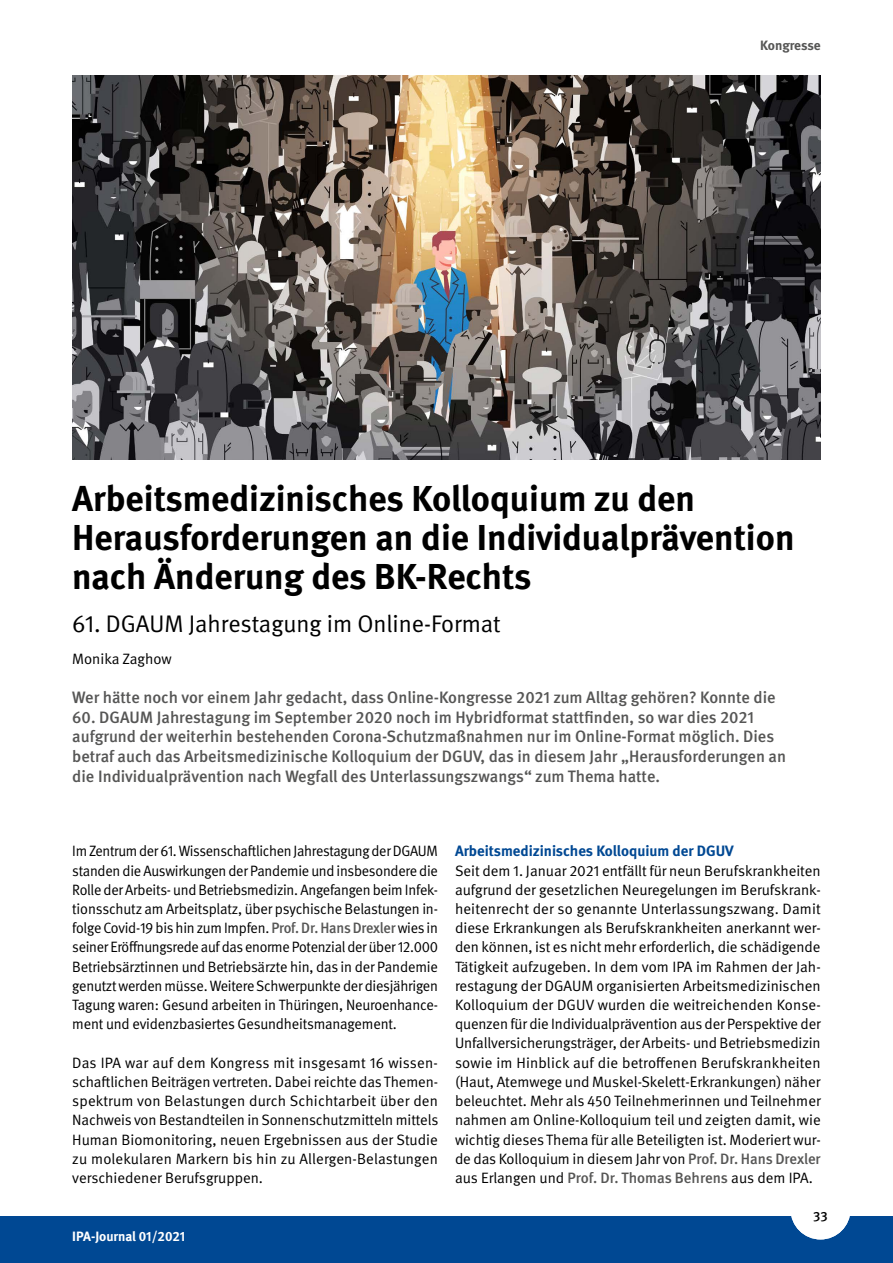
<style>
.page{position:relative;width:893px;height:1263px;background:#fff}
.page>*{position:absolute;margin:0;border:0;box-sizing:border-box;transform-origin:0 0}
._01_Standardschriftarten_ArtikelÜberschri{font:700 36px/39px "DGUV Meta";color:#000}
._01_Standardschriftarten_ArtikelÜberschri-2{font:24px "DGUV Meta";color:#000}
._01_Standardschriftarten_Anleser_11pt{font:500 16.5px/19.8px "DGUV Meta";color:#565655}
._01_Standardschriftarten_01_Fließtext{font:15px/19.2px "DGUV Meta";letter-spacing:-.005em;color:#000;text-align:justify}
._01_Standardschriftarten_01_Fließtext-2{font:15px/19.2px "DGUV Meta";letter-spacing:-.005em;color:#000;text-align:justify;scale:.95 1}
._01_Standardschriftarten_06_Zwischenübers{font:700 15px "DGUV Meta";color:#004893}
.t1{font:700 13.5px "DGUV Meta";letter-spacing:-.01em;color:#fff}
.t2{font:700 13.5px "DGUV Meta";color:#565655}
.t3{font:500 13.5px "DGUV Meta";color:#000}
.s1{font-weight:500;color:#565655}
</style>
<div class="page">
<div style="left:0;top:1216px;width:893px;height:47px;background:#004893"></div>
<div style="left:791px;top:1179px;width:59px;height:60px;background:#fff;border-radius:50%"></div>
<img style="left:72px;top:75px;width:749px;height:384px">
<p class="t2" style="left:760px;top:37px;width:62px">Kongresse</p>
<h1 class="_01_Standardschriftarten_ArtikelÜberschri" style="left:72px;top:480px;width:724px">Arbeitsmedizinisches Kolloquium zu den<br>Herausforderungen an die Individualprävention nach Änderung des BK-Rechts</h1>
<h2 class="_01_Standardschriftarten_ArtikelÜberschri-2" style="left:72px;top:610px;width:430px">61. DGAUM Jahrestagung im Online-Format</h2>
<p class="_01_Standardschriftarten_01_Fließtext" style="left:72px;top:650px;width:101px">Monika Zaghow</p>
<p class="_01_Standardschriftarten_Anleser_11pt" style="left:72px;top:688px;width:705px">Wer hätte noch vor einem Jahr gedacht, dass Online-Kongresse 2021 zum Alltag gehören? Konnte die</p>
<p class="_01_Standardschriftarten_Anleser_11pt" style="left:72px;top:708px;width:715px">60. DGAUM Jahrestagung im September 2020 noch im Hybridformat stattfinden, so war dies 2021 aufgrund der weiterhin bestehenden Corona-Schutzmaßnahmen nur im Online-Format möglich. Dies betraf auch das Arbeitsmedizinische Kolloquium der DGUV, das in diesem Jahr „Herausforderungen an die Individualprävention nach Wegfall des Unterlassungszwangs“ zum Thema hatte.</p>
<p class="_01_Standardschriftarten_01_Fließtext-2" style="left:72px;top:842px;width:386px">Im Zentrum der 61. Wissenschaftlichen Jahrestagung der DGAUM standen die Auswirkungen der Pandemie und insbesondere die Rolle der Arbeits- und Betriebsmedizin. Angefangen beim Infek&shy;tionsschutz am Arbeitsplatz, über psychische Belastungen in&shy;folge Covid-19 bis hin zum Impfen. <span class="s1">Prof. Dr. Hans Drexler</span> wies in seiner Eröffnungsrede auf das enorme Potenzial der über 12.000<br>Betriebsärztinnen und Betriebsärzte hin, das in der Pandemie genutzt werden müsse. Weitere Schwerpunkte der diesjährigen Tagung waren: Gesund arbeiten in Thüringen, Neuroenhance&shy;ment und evidenzbasiertes Gesundheitsmanagement.</p>
<p class="_01_Standardschriftarten_01_Fließtext" style="left:72px;top:1053px;width:367px">Das IPA war auf dem Kongress mit insgesamt 16 wissen&shy;schaftlichen Beiträgen vertreten. Dabei reichte das Themen&shy;spektrum von Belastungen durch Schichtarbeit über den Nachweis von Bestandteilen in Sonnenschutzmitteln mittels Human Biomonitoring, neuen Ergebnissen aus der Studie zu molekularen Markern bis hin zu Allergen-Belastungen verschiedener Berufsgruppen.</p>
<p class="t1" style="left:72px;top:1228px;width:114px">IPA-Journal 01/2021</p>
<p class="_01_Standardschriftarten_06_Zwischenübers" style="left:455px;top:842px;width:280px">Arbeitsmedizinisches Kolloquium der DGUV</p>
<p class="_01_Standardschriftarten_01_Fließtext" style="left:455px;top:861px;width:367px">Seit dem 1. Januar 2021 entfällt für neun Berufskrankheiten aufgrund der gesetzlichen Neuregelungen im Berufskrank&shy;heitenrecht der so genannte Unterlassungszwang. Damit diese Erkrankungen als Berufskrankheiten anerkannt wer&shy;den können, ist es nicht mehr erforderlich, die schädigende Tätigkeit aufzugeben. In dem vom IPA im Rahmen der Jah&shy;restagung der DGAUM organisierten Arbeitsmedizinischen Kolloquium der DGUV wurden die weitreichenden Konse&shy;quenzen für die Individualprävention aus der Perspektive der Unfallversicherungsträger, der Arbeits- und Betriebsmedizin sowie im Hinblick auf die betroffenen Berufskrankheiten (Haut, Atemwege und Muskel-Skelett-Erkrankungen) näher beleuchtet. Mehr als 450 Teilnehmerinnen und Teilnehmer nahmen am Online-Kolloquium teil und zeigten damit, wie wichtig dieses Thema für alle Beteiligten ist. Moderiert wur&shy;de das Kolloquium in diesem Jahr von <span class="s1">Prof. Dr. Hans Drexler </span>aus Erlangen und <span class="s1">Prof. Dr. Thomas Behrens</span> aus dem IPA.</p>
<p class="t3" style="left:813px;top:1209px;width:16px">33</p>
</div>
